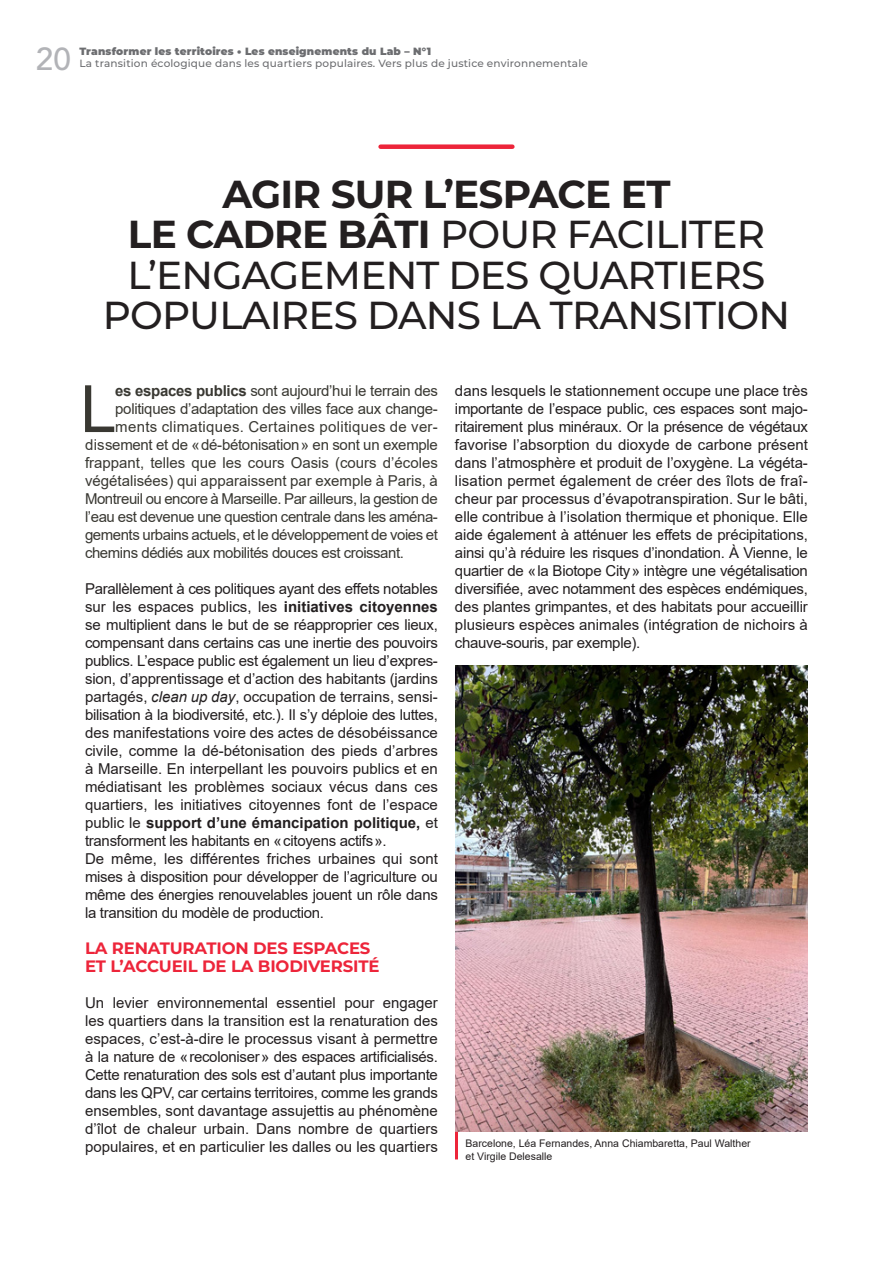
<style>
.page{position:relative;width:893px;height:1263px;background:#fff}
.page>*{position:absolute;margin:0;border:0;box-sizing:border-box;transform-origin:0 0}
.t1{font:65.25px "Arial";color:#393832}
.t2{font:500 39px/40.5px "Montserrat";letter-spacing:-.02em;color:#231f20;text-align:center}
.t3{font:500 31.5px "Avenir LT Std";color:#b2b3b7}
.t4{font:700 16.5px/18px "Montserrat";letter-spacing:-.01em;color:#ed253a}
.t5{font:15px/18px "Arial";letter-spacing:-.01em;color:#231f20;text-align:justify}
.t6{font:15px "Arial";letter-spacing:-.02em;color:#393832}
.t7{font:15px "Arial";color:#393832}
.t8{font:15px "Arial";letter-spacing:.02em;color:#393832}
.t9{font:500 10.5px "Montserrat";letter-spacing:.015em;color:#6c6d70}
.t10{font:10.5px/12.6px "Arial";color:#231f20}
.t11{font:900 10.5px "Montserrat";letter-spacing:.015em;color:#6c6d70}
.s1{font-weight:700}
.s2{font-style:italic}
</style>
<div class="page">
<img style="left:455px;top:665px;width:353px;height:467px">
<hr style="left:455px;top:1132px;width:3px;height:27px;background:#ed253a">
<div style="left:381px;top:144px;width:131px;height:5px;background:#ed253a"></div>
<h3 class="t3" style="left:36px;top:40px;width:37px">20</h3>
<p class="t11" style="left:79px;top:43px;width:353px">Transformer les territoires • Les enseignements du Lab – N°1</p>
<p class="t9" style="left:79px;top:56px;width:510px">La transition écologique dans les quartiers populaires. Vers plus de justice environnementale</p>
<h2 class="t2" style="left:103px;top:172px;width:689px"><span class="s1">AGIR SUR L’ESPACE ET<br>LE CADRE BÂTI</span> POUR FACILITER<br>L’ENGAGEMENT DES QUARTIERS<br>POPULAIRES DANS LA TRANSITION</h2>
<h1 class="t1" style="left:80px;top:364px;width:38px">L</h1>
<p class="t6" style="left:115px;top:380px;width:324px"><span class="s1">es espaces publics</span> sont aujourd’hui le terrain des</p>
<p class="t6" style="left:115px;top:398px;width:324px">politiques d’adaptation des villes face aux change-</p>
<p class="t8" style="left:115px;top:416px;width:324px">ments climatiques. Certaines politiques de ver-</p>
<p class="t6" style="left:85px;top:434px;width:354px">dissement et de «dé-bétonisation» en sont un exemple</p>
<p class="t7" style="left:85px;top:452px;width:354px">frappant, telles que les cours Oasis (cours d’écoles</p>
<p class="t7" style="left:85px;top:470px;width:354px">végétalisées) qui apparaissent par exemple à Paris, à</p>
<p class="t6" style="left:85px;top:488px;width:354px">Montreuil ou encore à Marseille. Par ailleurs, la gestion de</p>
<p class="t6" style="left:85px;top:506px;width:354px">l’eau est devenue une question centrale dans les aména-</p>
<p class="t6" style="left:85px;top:524px;width:354px">gements urbains actuels, et le développement de voies et</p>
<p class="t6" style="left:85px;top:542px;width:320px">chemins dédiés aux mobilités douces est croissant.</p>
<p class="t5" style="left:85px;top:580px;width:354px;text-align:left">Parallèlement à ces politiques ayant des effets notables sur les espaces publics, les <span class="s1">initiatives citoyennes </span>se multiplient dans le but de se réapproprier ces lieux, compensant dans certains cas une inertie des pouvoirs publics. L’espace public est également un lieu d’expres&shy;sion, d’apprentissage et d’action des habitants (jardins partagés, <span class="s2">clean up day</span>, occupation de terrains, sensi&shy;bilisation à la biodiversité, etc.). Il s’y déploie des luttes, des manifestations voire des actes de désobéissance civile, comme la dé-bétonisation des pieds d’arbres à Marseille. En interpellant les pouvoirs publics et en médiatisant les problèmes sociaux vécus dans ces quartiers, les initiatives citoyennes font de l’espace public le <span class="s1">support d’une émancipation politique,</span> et transforment les habitants en «citoyens actifs».<br>De même, les différentes friches urbaines qui sont mises à disposition pour développer de l’agriculture ou même des énergies renouvelables jouent un rôle dans la transition du modèle de production.</p>
<p class="t4" style="left:85px;top:938px;width:296px">LA RENATURATION DES ESPACES<br>ET L’ACCUEIL DE LA BIODIVERSITÉ</p>
<p class="t5" style="left:85px;top:994px;width:354px">Un levier environnemental essentiel pour engager les quartiers dans la transition est la renaturation des espaces, c’est-à-dire le processus visant à permettre à la nature de «recoloniser» des espaces artificialisés.<br>Cette renaturation des sols est d’autant plus importante dans les QPV, car certains territoires, comme les grands ensembles, sont davantage assujettis au phénomène d’îlot de chaleur urbain. Dans nombre de quartiers populaires, et en particulier les dalles ou les quartiers</p>
<p class="t5" style="left:455px;top:382px;width:354px">dans lesquels le stationnement occupe une place très importante de l’espace public, ces espaces sont majo&shy;ritairement plus minéraux. Or la présence de végétaux favorise l’absorption du dioxyde de carbone présent dans l’atmosphère et produit de l’oxygène. La végéta&shy;lisation permet également de créer des îlots de fraî&shy;cheur par processus d’évapotranspiration. Sur le bâti, elle contribue à l’isolation thermique et phonique. Elle aide également à atténuer les effets de précipitations, ainsi qu’à réduire les risques d’inondation. À Vienne, le quartier de «la Biotope City» intègre une végétalisation diversifiée, avec notamment des espèces endémiques, des plantes grimpantes, et des habitats pour accueillir plusieurs espèces animales (intégration de nichoirs à chauve-souris, par exemple).</p>
<p class="t10" style="left:466px;top:1137px;width:287px">Barcelone, Léa Fernandes, Anna Chiambaretta, Paul Walther et Virgile Delesalle</p>
</div>
